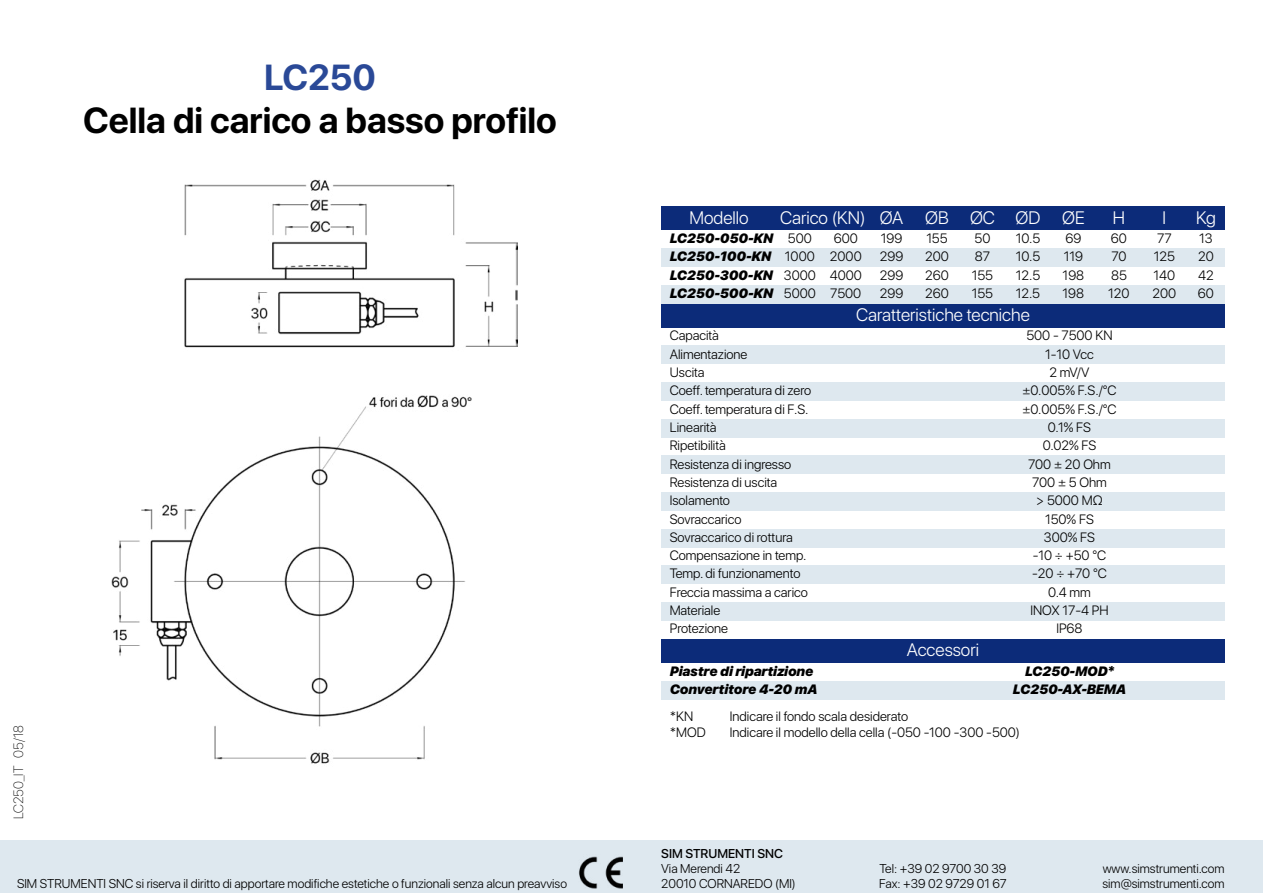
<style>
.page{position:relative;width:1263px;height:893px;background:#fff}
.page>*{position:absolute;margin:0;border:0;box-sizing:border-box;transform-origin:0 0}
.t1{font:700 36px "SF Pro Display";color:#000}
.t2{font:700 36px "SF Pro Display";color:#2a4997}
.t3{font:300 18px "SF Pro Display";color:#fff}
.t4{font:300 13.5px/18.3px "SF Pro Display";color:#000}
.t5{font:italic 900 13.5px/18.3px "SF Pro Display";color:#000}
.t6{font:100 13.5px "SF Pro Display";color:#000}
.t7{font:300 12.75px/15.3px "SF Pro Display";color:#000}
.t8{font:500 12.75px "SF Pro Display";color:#000}
</style>
<div class="page">
<div style="left:661px;top:206px;width:116px;height:24px;background:#0c2b79"></div>
<div style="left:1187px;top:206px;width:38px;height:24px;background:#0c2b79"></div>
<div style="left:777px;top:206px;width:92px;height:24px;background:#0c2b79"></div>
<div style="left:1096px;top:206px;width:46px;height:24px;background:#0c2b79"></div>
<div style="left:1005px;top:206px;width:46px;height:24px;background:#0c2b79"></div>
<div style="left:914px;top:206px;width:46px;height:24px;background:#0c2b79"></div>
<div style="left:869px;top:206px;width:45px;height:24px;background:#0c2b79"></div>
<div style="left:960px;top:206px;width:45px;height:24px;background:#0c2b79"></div>
<div style="left:1051px;top:206px;width:45px;height:24px;background:#0c2b79"></div>
<div style="left:661px;top:249px;width:116px;height:18px;background:#dee8ef"></div>
<div style="left:661px;top:285px;width:116px;height:19px;background:#dee8ef"></div>
<div style="left:777px;top:249px;width:46px;height:18px;background:#dee8ef"></div>
<div style="left:777px;top:285px;width:46px;height:19px;background:#dee8ef"></div>
<div style="left:823px;top:249px;width:46px;height:18px;background:#dee8ef"></div>
<div style="left:823px;top:285px;width:46px;height:19px;background:#dee8ef"></div>
<div style="left:869px;top:249px;width:45px;height:18px;background:#dee8ef"></div>
<div style="left:914px;top:249px;width:46px;height:18px;background:#dee8ef"></div>
<div style="left:960px;top:249px;width:45px;height:18px;background:#dee8ef"></div>
<div style="left:1005px;top:249px;width:46px;height:18px;background:#dee8ef"></div>
<div style="left:1051px;top:249px;width:45px;height:18px;background:#dee8ef"></div>
<div style="left:1096px;top:249px;width:46px;height:18px;background:#dee8ef"></div>
<div style="left:1187px;top:249px;width:38px;height:18px;background:#dee8ef"></div>
<div style="left:869px;top:285px;width:45px;height:19px;background:#dee8ef"></div>
<div style="left:914px;top:285px;width:46px;height:19px;background:#dee8ef"></div>
<div style="left:960px;top:285px;width:45px;height:19px;background:#dee8ef"></div>
<div style="left:1005px;top:285px;width:46px;height:19px;background:#dee8ef"></div>
<div style="left:1051px;top:285px;width:45px;height:19px;background:#dee8ef"></div>
<div style="left:1096px;top:285px;width:46px;height:19px;background:#dee8ef"></div>
<div style="left:1187px;top:285px;width:38px;height:19px;background:#dee8ef"></div>
<div style="left:661px;top:346px;width:253px;height:18px;background:#dee8ef"></div>
<div style="left:661px;top:382px;width:253px;height:19px;background:#dee8ef"></div>
<div style="left:661px;top:419px;width:253px;height:18px;background:#dee8ef"></div>
<div style="left:914px;top:346px;width:311px;height:18px;background:#dee8ef"></div>
<div style="left:914px;top:382px;width:311px;height:19px;background:#dee8ef"></div>
<div style="left:914px;top:419px;width:311px;height:18px;background:#dee8ef"></div>
<div style="left:661px;top:456px;width:253px;height:18px;background:#dee8ef"></div>
<div style="left:661px;top:492px;width:253px;height:19px;background:#dee8ef"></div>
<div style="left:661px;top:529px;width:253px;height:18px;background:#dee8ef"></div>
<div style="left:914px;top:456px;width:311px;height:18px;background:#dee8ef"></div>
<div style="left:914px;top:492px;width:311px;height:19px;background:#dee8ef"></div>
<div style="left:914px;top:529px;width:311px;height:18px;background:#dee8ef"></div>
<div style="left:661px;top:566px;width:253px;height:18px;background:#dee8ef"></div>
<div style="left:661px;top:602px;width:253px;height:18px;background:#dee8ef"></div>
<div style="left:914px;top:566px;width:311px;height:18px;background:#dee8ef"></div>
<div style="left:914px;top:681px;width:311px;height:18px;background:#dee8ef"></div>
<div style="left:661px;top:681px;width:253px;height:18px;background:#dee8ef"></div>
<div style="left:1142px;top:206px;width:45px;height:24px;background:#0c2b79"></div>
<div style="left:1142px;top:249px;width:45px;height:18px;background:#dee8ef"></div>
<div style="left:1142px;top:285px;width:45px;height:19px;background:#dee8ef"></div>
<div style="left:914px;top:602px;width:311px;height:18px;background:#dee8ef"></div>
<div style="left:661px;top:304px;width:564px;height:23px;background:#0c2b79"></div>
<div style="left:661px;top:639px;width:564px;height:24px;background:#0c2b79"></div>
<div style="left:0;top:840px;width:1263px;height:53px;background:#dee8ef"></div>
<img style="left:579px;top:856px;width:44px;height:32px">
<img style="left:112px;top:179px;width:405px;height:585px">
<h1 class="t2" style="left:264px;top:56px;width:113px">LC250</h1>
<h1 class="t1" style="left:83px;top:99px;width:475px">Cella di carico a basso profilo</h1>
<p class="t6" style="left:9px;top:819px;width:95px;rotate:-90deg">LC250_IT 05/18</p>
<p class="t7" style="left:17px;top:876px;width:552px">SIM STRUMENTI SNC si riserva il diritto di apportare modifiche estetiche o funzionali senza alcun preavviso</p>
<h2 class="t3" style="left:689px;top:204px;width:61px">Modello</h2>
<h2 class="t3" style="left:780px;top:204px;width:306px">Carico (KN) ØA ØB ØC ØD ØE</h2>
<h2 class="t3" style="left:1113px;top:204px;width:14px">H</h2>
<h2 class="t3" style="left:1196px;top:204px;width:21px">Kg</h2>
<p class="t5" style="left:670px;top:230px;width:105px">LC250-050-KN<br>LC250-100-KN<br>LC250-300-KN<br>LC250-500-KN</p>
<p class="t4" style="left:784px;top:230px;width:33px">500<br>1000<br>3000<br>5000</p>
<p class="t4" style="left:830px;top:230px;width:33px">600<br>2000</p>
<h2 class="t3" style="left:1162px;top:204px;width:5px">I</h2>
<p class="t4" style="left:1152px;top:230px;width:25px;text-align:center">77<br>125<br>140<br>200</p>
<p class="t4" style="left:881px;top:230px;width:23px">199</p>
<p class="t4" style="left:926px;top:230px;width:23px">155</p>
<p class="t4" style="left:974px;top:230px;width:17px">50</p>
<p class="t4" style="left:1016px;top:230px;width:26px">10.5</p>
<p class="t4" style="left:1065px;top:230px;width:17px">69</p>
<p class="t4" style="left:1111px;top:230px;width:18px">60</p>
<p class="t4" style="left:1199px;top:230px;width:15px">13</p>
<p class="t4" style="left:880px;top:248px;width:25px">299</p>
<p class="t4" style="left:925px;top:248px;width:25px">200</p>
<p class="t4" style="left:975px;top:248px;width:17px">87</p>
<p class="t4" style="left:1016px;top:248px;width:26px">10.5</p>
<p class="t4" style="left:1064px;top:248px;width:21px">119</p>
<p class="t4" style="left:1111px;top:248px;width:17px">70</p>
<p class="t4" style="left:1198px;top:248px;width:17px">20</p>
<p class="t4" style="left:880px;top:266px;width:25px">299</p>
<p class="t4" style="left:925px;top:266px;width:25px">260</p>
<p class="t4" style="left:972px;top:266px;width:23px">155</p>
<p class="t4" style="left:1016px;top:266px;width:26px">12.5</p>
<p class="t4" style="left:1063px;top:266px;width:23px">198</p>
<p class="t4" style="left:1111px;top:266px;width:17px">85</p>
<p class="t4" style="left:1198px;top:266px;width:17px">42</p>
<p class="t4" style="left:880px;top:285px;width:25px">299</p>
<p class="t4" style="left:925px;top:285px;width:25px">260</p>
<p class="t4" style="left:972px;top:285px;width:23px">155</p>
<p class="t4" style="left:1016px;top:285px;width:26px">12.5</p>
<p class="t4" style="left:1063px;top:285px;width:23px">198</p>
<p class="t4" style="left:1108px;top:285px;width:23px">120</p>
<p class="t4" style="left:1198px;top:285px;width:18px">60</p>
<p class="t4" style="left:830px;top:266px;width:34px">4000</p>
<p class="t4" style="left:830px;top:285px;width:33px">7500</p>
<h2 class="t3" style="left:856px;top:302px;width:175px">Caratteristiche tecniche</h2>
<p class="t4" style="left:670px;top:327px;width:143px">Capacità<br>Alimentazione<br>Uscita<br>Coeff. temperatura di zero<br>Coeff. temperatura di F.S.<br>Linearità</p>
<p class="t4" style="left:1022px;top:327px;width:96px;text-align:center">500 - 7500 KN<br>1-10 Vcc<br>2 mV/V ±0.005% F.S./°C ±0.005% F.S./°C<br>0.1% FS</p>
<p class="t4" style="left:670px;top:437px;width:125px">Ripetibilità<br>Resistenza di ingresso<br>Resistenza di uscita<br>Isolamento<br>Sovraccarico<br>Sovraccarico di rottura</p>
<p class="t4" style="left:1028px;top:437px;width:84px;text-align:center">0.02% FS<br>700 ± 20 Ohm<br>700 ± 5 Ohm &gt; 5000 MΩ<br>150% FS<br>300% FS</p>
<p class="t4" style="left:670px;top:547px;width:140px">Compensazione in temp.<br>Temp. di funzionamento<br>Freccia massima a carico<br>Materiale<br>Protezione</p>
<p class="t4" style="left:1032px;top:547px;width:76px;text-align:center">-10 ÷ +50 °C -20 ÷ +70 °C<br>0.4 mm</p>
<p class="t4" style="left:1030px;top:601px;width:80px">INOX 17-4 PH</p>
<p class="t4" style="left:1056px;top:620px;width:28px">IP68</p>
<p class="t5" style="left:1013px;top:662px;width:115px;text-align:center">LC250-MOD*<br>LC250-AX-BEMA</p>
<h2 class="t3" style="left:907px;top:637px;width:74px">Accessori</h2>
<p class="t5" style="left:670px;top:662px;width:149px">Piastre di ripartizione<br>Convertitore 4-20 mA</p>
<p class="t4" style="left:670px;top:708px;width:38px;line-height:16.2px">*KN *MOD</p>
<p class="t4" style="left:730px;top:708px;width:292px;line-height:16.2px">Indicare il fondo scala desiderato<br>Indicare il modello della cella (-050 -100 -300 -500)</p>
<p class="t8" style="left:661px;top:844px;width:123px">SIM STRUMENTI SNC</p>
<p class="t7" style="left:661px;top:861px;width:136px">Via Merendi 42<br>20010 CORNAREDO (MI)</p>
<p class="t7" style="left:879px;top:861px;width:129px">Tel: +39 02 9700 30 39<br>Fax: +39 02 9729 01 67</p>
<p class="t7" style="left:1102px;top:861px;width:124px">www.simstrumenti.com sim@simstrumenti.com</p>
</div>
